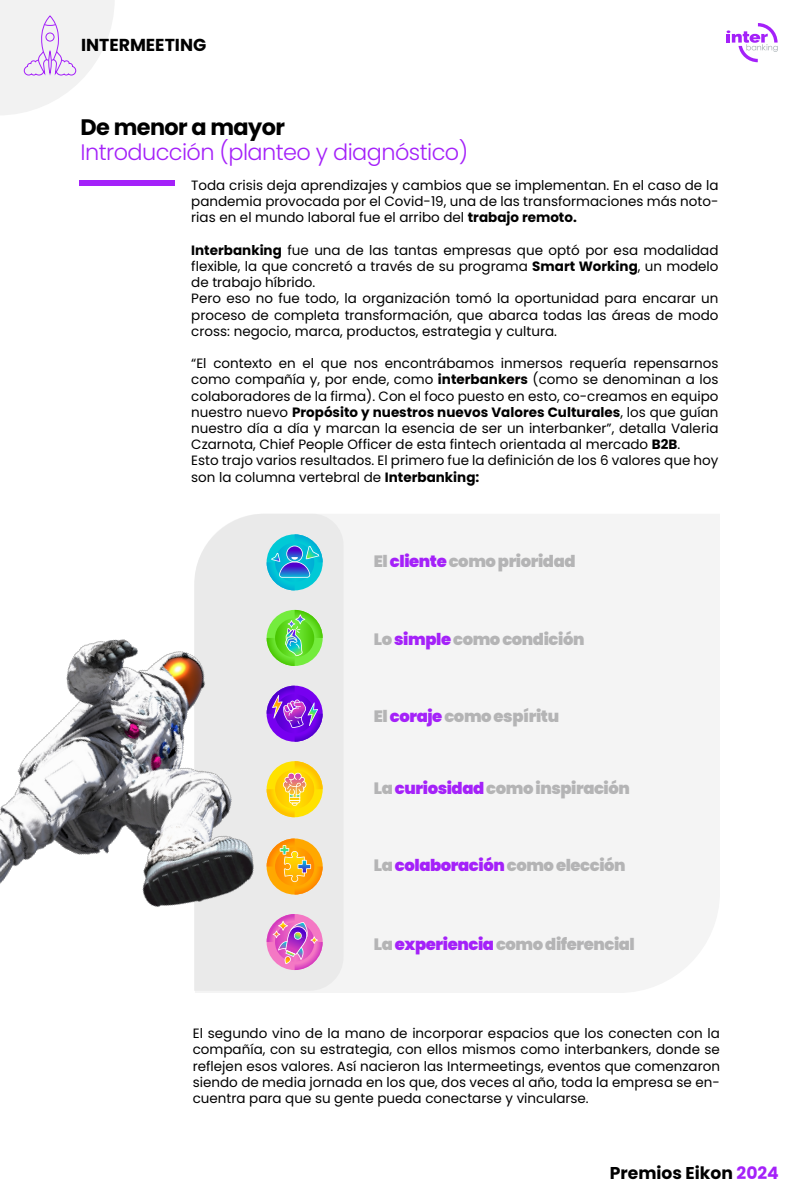
<style>
.page{position:relative;width:810px;height:1200px;background:#fff}
.page>*{position:absolute;margin:0;border:0;box-sizing:border-box;transform-origin:0 0}
.t1{font:300 22.42px "Poppins";letter-spacing:-.025em;color:#a421f9}
.t2{font:700 22.42px "Poppins";letter-spacing:-.025em;color:#000}
.t3{font:700 17.33px "Poppins";color:#000}
.t4{font:700 17.1px "Poppins";color:#000}
.t5{font:900 16.42px "Poppins";letter-spacing:-.025em;color:#b4b4b5}
.t6{font:13.5px/16.2px "Poppins";color:#000;text-align:justify}
.s1{font-weight:700}
.s2{color:#a421f9}
</style>
<div class="page">
<div style="left:334px;top:514px;width:386px;height:479px;background:#f4f4f4"></div>
<svg style="left:194px;top:514px;width:150px;height:477px;background:#ececec"></svg>
<svg style="left:727px;top:23px;width:51px;height:39px"></svg>
<svg style="left:0;top:0;width:114px;height:115px"></svg>
<div style="left:46px;top:33px;width:8px;height:8px;border:1px solid #a421f9;border-radius:50%"></div>
<svg style="left:267px;top:534px;width:56px;height:56px;background:#48b9da"></svg>
<div style="left:80px;top:181px;width:95px;height:5px;background:#a421f9"></div>
<img style="left:0;top:590px;width:334px;height:403px">
<p class="t3" style="left:81px;top:35px;width:127px">INTERMEETING</p>
<h1 class="t2" style="left:81px;top:114px;width:206px">De menor a mayor</h1>
<h1 class="t1" style="left:81px;top:139px;width:389px">Introducción (planteo y diagnóstico)</h1>
<p class="t6" style="left:191px;top:177px;width:529px">Toda crisis deja aprendizajes y cambios que se implementan. En el caso de la pandemia provocada por el Covid-19, una de las transformaciones más noto&shy;rias en el mundo laboral fue el arribo del <span class="s1">trabajo remoto.</span></p>
<p class="t6" style="left:191px;top:242px;width:529px;text-align:left"><span class="s1">Interbanking</span> fue una de las tantas empresas que optó por esa modalidad flexible, la que concretó a través de su programa <span class="s1">Smart Working</span>, un modelo de trabajo híbrido.<br>Pero eso no fue todo, la organización tomó la oportunidad para encarar un proceso de completa transformación, que abarca todas las áreas de modo cross: negocio, marca, productos, estrategia y cultura.</p>
<p class="t6" style="left:191px;top:355px;width:529px;text-align:left">“El contexto en el que nos encontrábamos inmersos requería repensarnos como compañía y, por ende, como <span class="s1">interbankers</span> (como se denominan a los colaboradores de la firma). Con el foco puesto en esto, co-creamos en equipo nuestro nuevo <span class="s1">Propósito y nuestros nuevos Valores Culturales</span>, los que guían nuestro día a día y marcan la esencia de ser un interbanker”, detalla Valeria Czarnota, Chief People Officer de esta fintech orientada al mercado <span class="s1">B2B</span>.<br>Esto trajo varios resultados. El primero fue la definición de los 6 valores que hoy son la columna vertebral de <span class="s1">Interbanking:</span></p>
<p class="t5" style="left:374px;top:551px;width:203px">El <span class="s2">cliente</span> como prioridad</p>
<p class="t5" style="left:374px;top:629px;width:212px">Lo <span class="s2">simple</span> como condición</p>
<p class="t5" style="left:374px;top:707px;width:187px">El <span class="s2">coraje</span> como espíritu</p>
<p class="t5" style="left:374px;top:779px;width:258px">La <span class="s2">curiosidad</span> como inspiración</p>
<p class="t5" style="left:374px;top:856px;width:253px">La <span class="s2">colaboración</span> como elección</p>
<p class="t5" style="left:374px;top:935px;width:262px">La <span class="s2">experiencia</span> como diferencial</p>
<p class="t6" style="left:193px;top:1025px;width:529px">El segundo vino de la mano de incorporar espacios que los conecten con la compañía, con su estrategia, con ellos mismos como interbankers, donde se reflejen esos valores. Así nacieron las Intermeetings, eventos que comenzaron siendo de media jornada en los que, dos veces al año, toda la empresa se en&shy;cuentra para que su gente pueda conectarse y vincularse.</p>
<p class="t4" style="left:610px;top:1163px;width:171px">Premios Eikon <span class="s2">2024</span></p>
</div>
